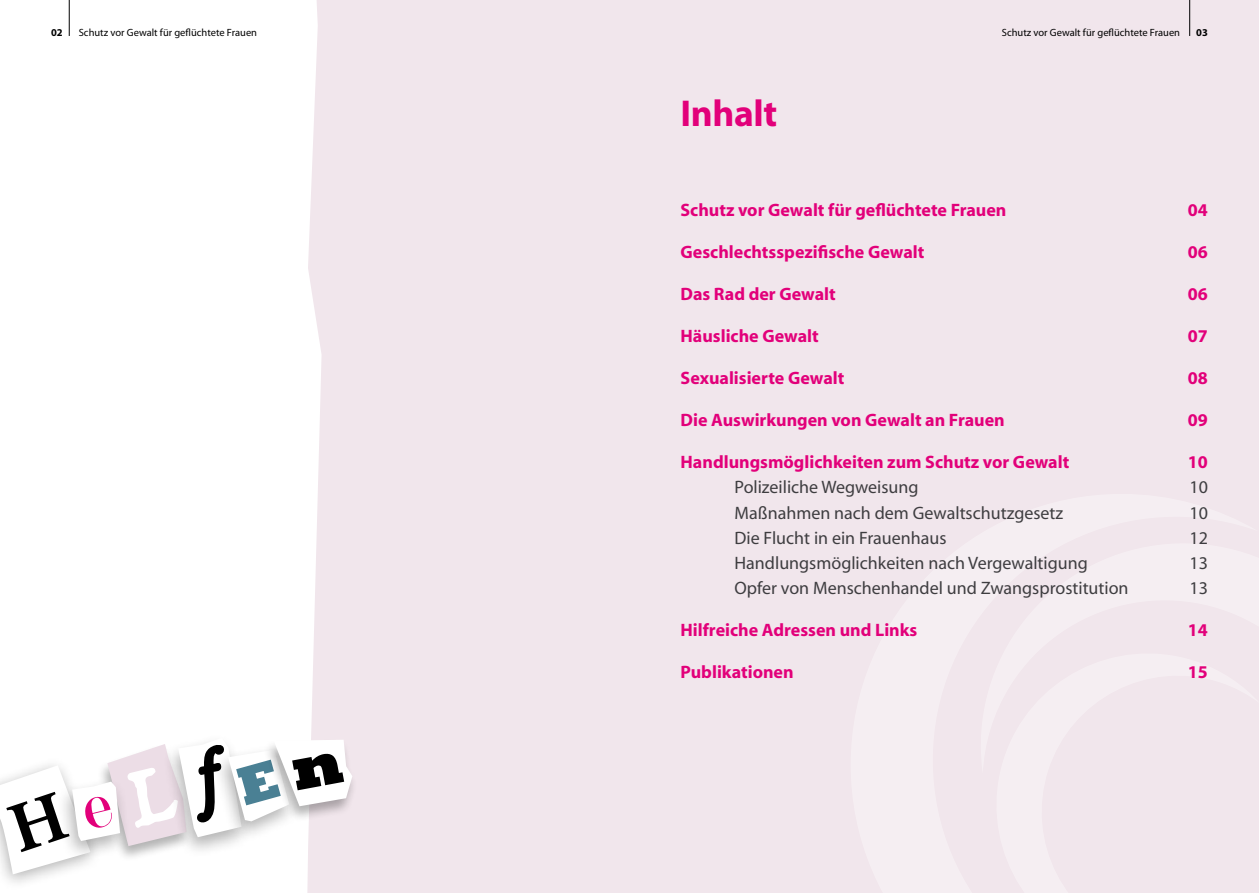
<style>
.page{position:relative;width:1259px;height:893px;background:#fff}
.page>*{position:absolute;margin:0;border:0;box-sizing:border-box;transform-origin:0 0}
.t1{font:700 37.5px "Myriad";letter-spacing:-.01em;color:#e2007a}
.t2{font:700 18px "Myriad";color:#e2007a}
.t3{font:18px "Myriad";color:#3e3d40}
.t4{font:10.5px "Myriad";color:#000}
.t5{font:700 10.5px "Myriad";color:#000}
</style>
<div class="page">
<hr style="left:69px;top:0;width:1px;height:36px;background:#000">
<div style="left:307px;top:0;width:952px;height:893px;background:#f1e6ec"></div>
<hr style="left:1189px;top:0;width:1px;height:36px;background:#000">
<div style="left:850px;top:494px;width:409px;height:399px;background:#f5eef2"></div>
<div style="left:976px;top:515px;width:283px;height:378px;background:#f5eef2"></div>
<div style="left:978px;top:635px;width:281px;height:258px;background:#f1e6ec"></div>
<div style="left:0;top:757px;width:102px;height:135px;background:#000;opacity:.3"></div>
<div style="left:262px;top:739px;width:96px;height:84px;background:#f1e6ec"></div>
<svg style="left:0;top:738px;width:352px;height:136px"></svg>
<p class="t5" style="left:51px;top:27px;width:13px">02</p>
<p class="t4" style="left:79px;top:27px;width:180px">Schutz vor Gewalt für geflüchtete Frauen</p>
<h1 class="t1" style="left:680px;top:94px;width:98px">Inhalt</h1>
<p class="t4" style="left:1002px;top:27px;width:180px">Schutz vor Gewalt für geflüchtete Frauen</p>
<p class="t5" style="left:1196px;top:27px;width:13px">03</p>
<p class="t2" style="left:680px;top:201px;width:327px">Schutz vor Gewalt für geflüchtete Frauen</p>
<p class="t2" style="left:1188px;top:201px;width:21px">04</p>
<p class="t2" style="left:680px;top:243px;width:245px">Geschlechtsspezifische Gewalt</p>
<p class="t2" style="left:1188px;top:243px;width:21px">06</p>
<p class="t2" style="left:680px;top:285px;width:157px">Das Rad der Gewalt</p>
<p class="t2" style="left:1188px;top:285px;width:21px">06</p>
<p class="t2" style="left:680px;top:327px;width:140px">Häusliche Gewalt</p>
<p class="t2" style="left:1188px;top:327px;width:21px">07</p>
<p class="t2" style="left:680px;top:369px;width:165px">Sexualisierte Gewalt</p>
<p class="t2" style="left:1188px;top:369px;width:21px">08</p>
<p class="t2" style="left:680px;top:411px;width:326px">Die Auswirkungen von Gewalt an Frauen</p>
<p class="t2" style="left:1188px;top:411px;width:21px">09</p>
<p class="t2" style="left:680px;top:453px;width:390px">Handlungsmöglichkeiten zum Schutz vor Gewalt</p>
<p class="t2" style="left:1188px;top:453px;width:21px">10</p>
<p class="t3" style="left:734px;top:478px;width:186px">Polizeiliche Wegweisung</p>
<p class="t3" style="left:1189px;top:478px;width:20px">10</p>
<p class="t3" style="left:734px;top:504px;width:330px">Maßnahmen nach dem Gewaltschutzgesetz</p>
<p class="t3" style="left:1189px;top:504px;width:20px">10</p>
<p class="t3" style="left:734px;top:529px;width:213px">Die Flucht in ein Frauenhaus</p>
<p class="t3" style="left:1189px;top:529px;width:20px">12</p>
<p class="t3" style="left:734px;top:554px;width:355px">Handlungsmöglichkeiten nach Vergewaltigung</p>
<p class="t3" style="left:1189px;top:554px;width:20px">13</p>
<p class="t3" style="left:734px;top:579px;width:395px">Opfer von Menschenhandel und Zwangsprostitution</p>
<p class="t3" style="left:1189px;top:579px;width:20px">13</p>
<p class="t2" style="left:680px;top:621px;width:238px">Hilfreiche Adressen und Links</p>
<p class="t2" style="left:1188px;top:621px;width:21px">14</p>
<p class="t2" style="left:680px;top:663px;width:115px">Publikationen</p>
<p class="t2" style="left:1188px;top:663px;width:21px">15</p>
</div>
